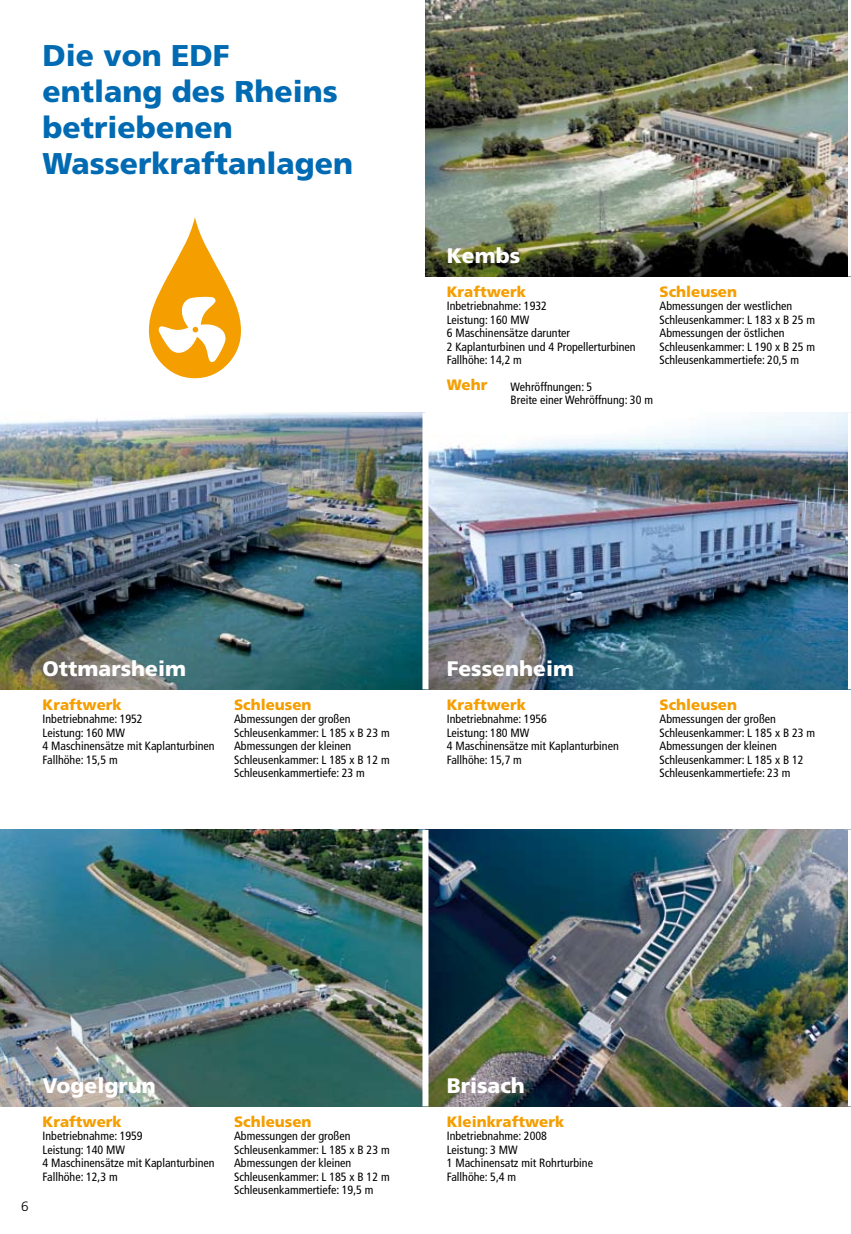
<style>
.page{position:relative;width:851px;height:1234px;background:#fff}
.page>*{position:absolute;margin:0;border:0;box-sizing:border-box;transform-origin:0 0}
.t1{font:900 30px/36px "Frutiger";color:#006ab2}
.t2{font:900 21px "Frutiger";color:#fff}
.t3{font:900 15px "Frutiger";color:#f49e00}
.t4{font:300 13.5px "Frutiger";color:#000}
.t5{font:condensed 12px/13.5px "Frutiger";color:#000}
</style>
<div class="page">
<img style="left:0;top:829px;width:422px;height:277px">
<img style="left:425px;top:0;width:422px;height:276px">
<img style="left:0;top:412px;width:422px;height:277px">
<img style="left:428px;top:412px;width:419px;height:277px">
<img style="left:428px;top:829px;width:419px;height:277px">
<svg style="left:149px;top:217px;width:92px;height:161px"></svg>
<h1 class="t1" style="left:43px;top:37px;width:312px">Die von EDF entlang des Rheins betriebenen<br>Wasserkraftanlagen</h1>
<h2 class="t2" style="left:446px;top:243px;width:75px">Kembs</h2>
<p class="t3" style="left:446px;top:282px;width:81px">Kraftwerk</p>
<p class="t5" style="left:446px;top:299px;width:190px">Inbetriebnahme: 1932<br>Leistung: 160 MW<br>6 Maschinensätze darunter<br>2 Kaplanturbinen und 4 Propellerturbinen<br>Fallhöhe: 14,2 m</p>
<p class="t3" style="left:659px;top:282px;width:79px">Schleusen</p>
<p class="t5" style="left:659px;top:299px;width:157px">Abmessungen der westlichen<br>Schleusenkammer: L 183 x B 25 m<br>Abmessungen der östlichen<br>Schleusenkammer: L 190 x B 25 m<br>Schleusenkammertiefe: 20,5 m</p>
<p class="t3" style="left:446px;top:376px;width:42px">Wehr</p>
<p class="t5" style="left:510px;top:380px;width:144px">Wehröffnungen: 5<br>Breite einer Wehröffnung: 30 m</p>
<h2 class="t2" style="left:43px;top:655px;width:145px">Ottmarsheim</h2>
<p class="t3" style="left:43px;top:695px;width:81px">Kraftwerk</p>
<p class="t5" style="left:43px;top:712px;width:173px">Inbetriebnahme: 1952<br>Leistung: 160 MW<br>4 Maschinensätze mit Kaplanturbinen<br>Fallhöhe: 15,5 m</p>
<p class="t3" style="left:234px;top:695px;width:79px">Schleusen</p>
<p class="t5" style="left:234px;top:712px;width:157px">Abmessungen der großen<br>Schleusenkammer: L 185 x B 23 m<br>Abmessungen der kleinen<br>Schleusenkammer: L 185 x B 12 m<br>Schleusenkammertiefe: 23 m</p>
<h2 class="t2" style="left:446px;top:655px;width:129px">Fessenheim</h2>
<p class="t3" style="left:446px;top:695px;width:81px">Kraftwerk</p>
<p class="t5" style="left:446px;top:712px;width:173px">Inbetriebnahme: 1956<br>Leistung: 180 MW<br>4 Maschinensätze mit Kaplanturbinen<br>Fallhöhe: 15,7 m</p>
<p class="t3" style="left:659px;top:695px;width:79px">Schleusen</p>
<p class="t5" style="left:659px;top:712px;width:157px">Abmessungen der großen<br>Schleusenkammer: L 185 x B 23 m<br>Abmessungen der kleinen<br>Schleusenkammer: L 185 x B 12<br>Schleusenkammertiefe: 23 m</p>
<p class="t4" style="left:21px;top:1197px;width:9px">6</p>
<h2 class="t2" style="left:43px;top:1072px;width:115px">Vogelgrun</h2>
<p class="t3" style="left:43px;top:1111px;width:81px">Kraftwerk</p>
<p class="t5" style="left:43px;top:1128px;width:173px">Inbetriebnahme: 1959<br>Leistung: 140 MW<br>4 Maschinensätze mit Kaplanturbinen<br>Fallhöhe: 12,3 m</p>
<p class="t3" style="left:234px;top:1111px;width:79px">Schleusen</p>
<p class="t5" style="left:234px;top:1128px;width:157px">Abmessungen der großen<br>Schleusenkammer: L 185 x B 23 m<br>Abmessungen der kleinen<br>Schleusenkammer: L 185 x B 12 m<br>Schleusenkammertiefe: 19,5 m</p>
<h2 class="t2" style="left:446px;top:1072px;width:80px">Brisach</h2>
<p class="t3" style="left:446px;top:1111px;width:119px">Kleinkraftwerk</p>
<p class="t5" style="left:446px;top:1128px;width:148px">Inbetriebnahme: 2008<br>Leistung: 3 MW<br>1 Machinensatz mit Rohrturbine<br>Fallhöhe: 5,4 m</p>
</div>
